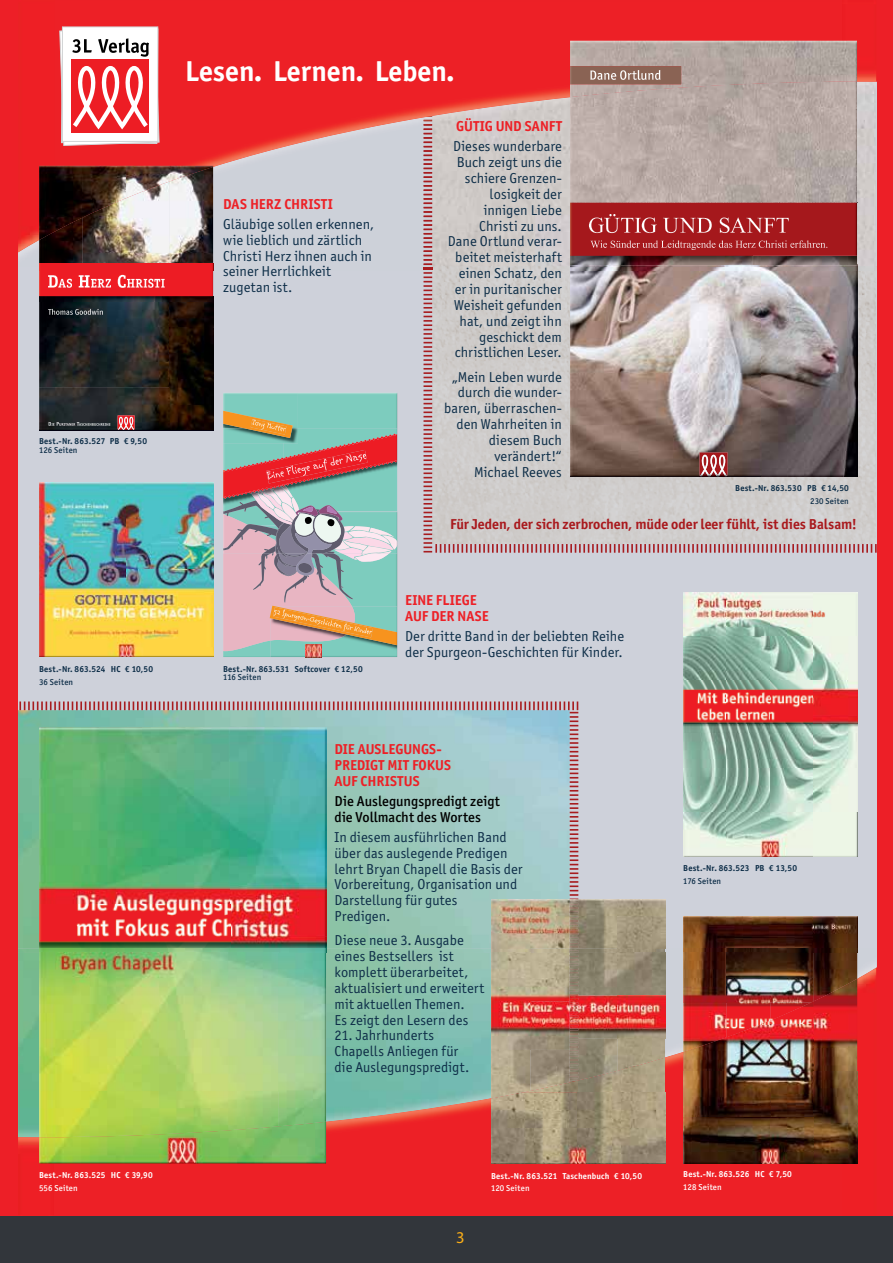
<style>
.page{position:relative;width:893px;height:1263px;background:#ed1f27}
.page>*{position:absolute;margin:0;border:0;box-sizing:border-box;transform-origin:0 0}
.t1{font:700 28.8px "Officina Sans ITC Pro";color:#fff}
.t2{font:16.5px "Myriad Pro";color:#fcaf17}
.t3{font:14.4px/15.9px "Officina Sans ITC Pro";letter-spacing:.005em;color:#0e2e48}
.t4{font:700 14.4px/15.9px "Officina Sans ITC Pro";color:#ed2026}
.t5{font:700 14.4px "Officina Sans ITC Pro";letter-spacing:-.005em;color:#a9191d}
.t6{font:500 14.4px/15.9px "Officina Sans ITC Pro";letter-spacing:.005em;color:#000}
.t7{font:700 8.7px "Officina Sans ITC Pro";letter-spacing:.02em;color:#0e2e48}
.t8{font:700 8.7px "Officina Sans ITC Pro";letter-spacing:.02em;color:#fff}
.t9{font:500 8.7px "Officina Sans ITC Pro";letter-spacing:.02em;color:#0e2e48}
.t10{font:500 8.7px "Officina Sans ITC Pro";letter-spacing:.02em;color:#fff}
</style>
<div class="page">
<div style="left:18px;top:0;width:858px;height:1218px;background:#ced1da"></div>
<div style="left:18px;top:0;width:37px;height:252px;background:#ee1f25"></div>
<img style="left:55px;top:0;width:344px;height:167px">
<img style="left:841px;top:0;width:35px;height:20px">
<div style="left:399px;top:0;width:196px;height:122px;background:#ed2026"></div>
<div style="left:595px;top:0;width:246px;height:20px;background:#ed2026"></div>
<img style="left:665px;top:949px;width:211px;height:103px">
<img style="left:841px;top:968px;width:35px;height:248px">
<div style="left:645px;top:1052px;width:48px;height:164px;background:#ed2026"></div>
<div style="left:578px;top:1164px;width:67px;height:52px;background:#ed2026"></div>
<div style="left:693px;top:1163px;width:148px;height:53px;background:#ed2026"></div>
<svg style="left:423px;top:20px;width:454px;height:533px"></svg>
<img style="left:570px;top:66px;width:111px;height:18px">
<img style="left:590px;top:70px;width:71px;height:10px">
<img style="left:589px;top:214px;width:200px;height:19px">
<img style="left:590px;top:240px;width:237px;height:10px">
<img style="left:39px;top:430px;width:174px;height:1px">
<img style="left:83px;top:198px;width:86px;height:66px">
<img style="left:169px;top:198px;width:44px;height:66px">
<img style="left:39px;top:240px;width:44px;height:24px">
<img style="left:39px;top:166px;width:87px;height:74px">
<img style="left:126px;top:166px;width:87px;height:32px">
<img style="left:39px;top:264px;width:174px;height:166px">
<img style="left:118px;top:415px;width:17px;height:3px">
<svg style="left:117px;top:418px;width:18px;height:13px"></svg>
<img style="left:118px;top:417px;width:16px;height:13px">
<svg style="left:48px;top:275px;width:10px;height:13px"></svg>
<img style="left:58px;top:279px;width:14px;height:9px">
<img style="left:73px;top:275px;width:17px;height:13px">
<img style="left:91px;top:279px;width:20px;height:9px">
<img style="left:112px;top:275px;width:14px;height:13px">
<img style="left:127px;top:279px;width:38px;height:9px">
<img style="left:48px;top:309px;width:55px;height:6px">
<svg style="left:49px;top:422px;width:10px;height:4px"></svg>
<img style="left:59px;top:423px;width:17px;height:3px">
<img style="left:80px;top:423px;width:30px;height:3px">
<svg style="left:77px;top:422px;width:3px;height:4px"></svg>
<img style="left:39px;top:482px;width:174px;height:174px">
<div style="left:223px;top:393px;width:174px;height:264px;background:#7dccbe"></div>
<div style="left:352px;top:570px;width:45px;height:36px;background:#7dccbe"></div>
<div style="left:223px;top:570px;width:129px;height:81px;background:#e8b5c2"></div>
<img style="left:284px;top:575px;width:25px;height:28px">
<img style="left:253px;top:570px;width:18px;height:20px">
<img style="left:321px;top:570px;width:32px;height:29px">
<img style="left:312px;top:570px;width:24px;height:25px">
<img style="left:279px;top:570px;width:18px;height:6px">
<img style="left:274px;top:570px;width:14px;height:5px">
<img style="left:296px;top:570px;width:18px;height:5px">
<img style="left:298px;top:570px;width:14px;height:3px">
<img style="left:270px;top:645px;width:127px;height:12px">
<img style="left:270px;top:606px;width:127px;height:39px">
<img style="left:273px;top:607px;width:100px;height:30px">
<img style="left:298px;top:428px;width:80px;height:6px">
<svg style="left:223px;top:434px;width:174px;height:136px;background:#a6a7a8"></svg>
<img style="left:266px;top:450px;width:102px;height:33px">
<img style="left:305px;top:644px;width:16px;height:13px">
<img style="left:223px;top:393px;width:75px;height:50px">
<img style="left:223px;top:411px;width:70px;height:27px">
<img style="left:251px;top:419px;width:35px;height:16px">
<img style="left:683px;top:856px;width:174px;height:1px">
<img style="left:683px;top:592px;width:174px;height:264px">
<img style="left:683px;top:917px;width:174px;height:85px">
<img style="left:683px;top:1002px;width:44px;height:23px">
<img style="left:727px;top:1002px;width:32px;height:23px">
<img style="left:759px;top:1001px;width:55px;height:24px">
<img style="left:814px;top:979px;width:43px;height:184px">
<img style="left:683px;top:1025px;width:131px;height:138px">
<img style="left:491px;top:1163px;width:174px;height:1px">
<img style="left:578px;top:899px;width:87px;height:139px">
<img style="left:578px;top:1038px;width:39px;height:19px">
<img style="left:617px;top:1038px;width:48px;height:19px">
<img style="left:578px;top:1057px;width:87px;height:36px">
<img style="left:578px;top:1093px;width:87px;height:70px">
<svg style="left:59px;top:27px;width:101px;height:119px;background:#ec9699"></svg>
<div style="left:62px;top:27px;width:96px;height:115px;border:1px solid #d1d3d4"></div>
<img style="left:18px;top:701px;width:560px;height:515px">
<div style="left:0;top:1216px;width:893px;height:47px;background:#32363b"></div>
<p class="t7" style="left:39px;top:436px;width:109px">Best.-Nr. 863.527 PB € 9,50</p>
<p class="t9" style="left:39px;top:445px;width:40px">126 Seiten</p>
<p class="t7" style="left:39px;top:663px;width:116px">Best.-Nr. 863.524 HC € 10,50</p>
<p class="t9" style="left:39px;top:676px;width:36px">36 Seiten</p>
<h1 class="t1" style="left:185px;top:53px;width:271px">Lesen. Lernen. Leben.</h1>
<p class="t4" style="left:223px;top:196px;width:111px">DAS HERZ CHRISTI</p>
<p class="t3" style="left:223px;top:216px;width:153px">Gläubige sollen erkennen, wie lieblich und zärtlich<br>Christi Herz ihnen auch in seiner Herrlichkeit zugetan ist.</p>
<p class="t7" style="left:223px;top:663px;width:141px">Best.-Nr. 863.531 Softcover € 12,50</p>
<p class="t9" style="left:223px;top:672px;width:40px">116 Seiten</p>
<p class="t4" style="left:456px;top:118px;width:107px">GÜTIG UND SANFT</p>
<p class="t3" style="left:448px;top:138px;width:115px;text-align:right">Dieses wunderbare<br>Buch zeigt uns die schiere Grenzen&shy;losigkeit der innigen Liebe<br>Christi zu uns.<br>Dane Ortlund verar&shy;beitet meisterhaft einen Schatz, den er in puritanischer<br>Weisheit gefunden hat, und zeigt ihn geschickt dem christlichen Leser.</p>
<p class="t3" style="left:444px;top:369px;width:119px;text-align:right">„Mein Leben wurde durch die wunder&shy;baren, überraschen&shy;den Wahrheiten in diesem Buch verändert!“<br>Michael Reeves</p>
<p class="t7" style="left:735px;top:483px;width:115px">Best.-Nr. 863.530 PB € 14,50</p>
<p class="t9" style="left:810px;top:495px;width:40px">230 Seiten</p>
<p class="t5" style="left:450px;top:516px;width:408px">Für Jeden, der sich zerbrochen, müde oder leer fühlt, ist dies Balsam!</p>
<p class="t4" style="left:405px;top:592px;width:85px">EINE FLIEGE<br>AUF DER NASE</p>
<p class="t3" style="left:405px;top:628px;width:220px">Der dritte Band in der beliebten Reihe der Spurgeon-Geschichten für Kinder.</p>
<p class="t4" style="left:335px;top:741px;width:118px">DIE AUSLEGUNGS-<br>PREDIGT MIT FOKUS<br>AUF CHRISTUS</p>
<p class="t6" style="left:335px;top:793px;width:167px">Die Auslegungspredigt zeigt die Vollmacht des Wortes</p>
<p class="t3" style="left:335px;top:829px;width:189px">In diesem ausführlichen Band über das auslegende Predigen lehrt Bryan Chapell die Basis der<br>Vorbereitung, Organisation und<br>Darstellung für gutes<br>Predigen.</p>
<p class="t3" style="left:335px;top:932px;width:151px">Diese neue 3. Ausgabe eines Bestsellers ist komplett überarbeitet, aktualisiert und erweitert mit aktuellen Themen.<br>Es zeigt den Lesern des</p>
<p class="t3" style="left:335px;top:1027px;width:136px">21. Jahrhunderts<br>Chapells Anliegen für die Auslegungspredigt.</p>
<p class="t7" style="left:683px;top:863px;width:115px">Best.-Nr. 863.523 PB € 13,50</p>
<p class="t9" style="left:683px;top:876px;width:39px">176 Seiten</p>
<p class="t8" style="left:39px;top:1170px;width:115px">Best.-Nr. 863.525 HC € 39,90</p>
<p class="t10" style="left:39px;top:1182px;width:40px">556 Seiten</p>
<p class="t2" style="left:456px;top:1227px;width:10px">3</p>
<p class="t8" style="left:491px;top:1170px;width:153px">Best.-Nr. 863.521 Taschenbuch € 10,50</p>
<p class="t10" style="left:491px;top:1183px;width:40px">120 Seiten</p>
<p class="t8" style="left:683px;top:1169px;width:110px">Best.-Nr. 863.526 HC € 7,50</p>
<p class="t10" style="left:683px;top:1182px;width:40px">128 Seiten</p>
</div>
